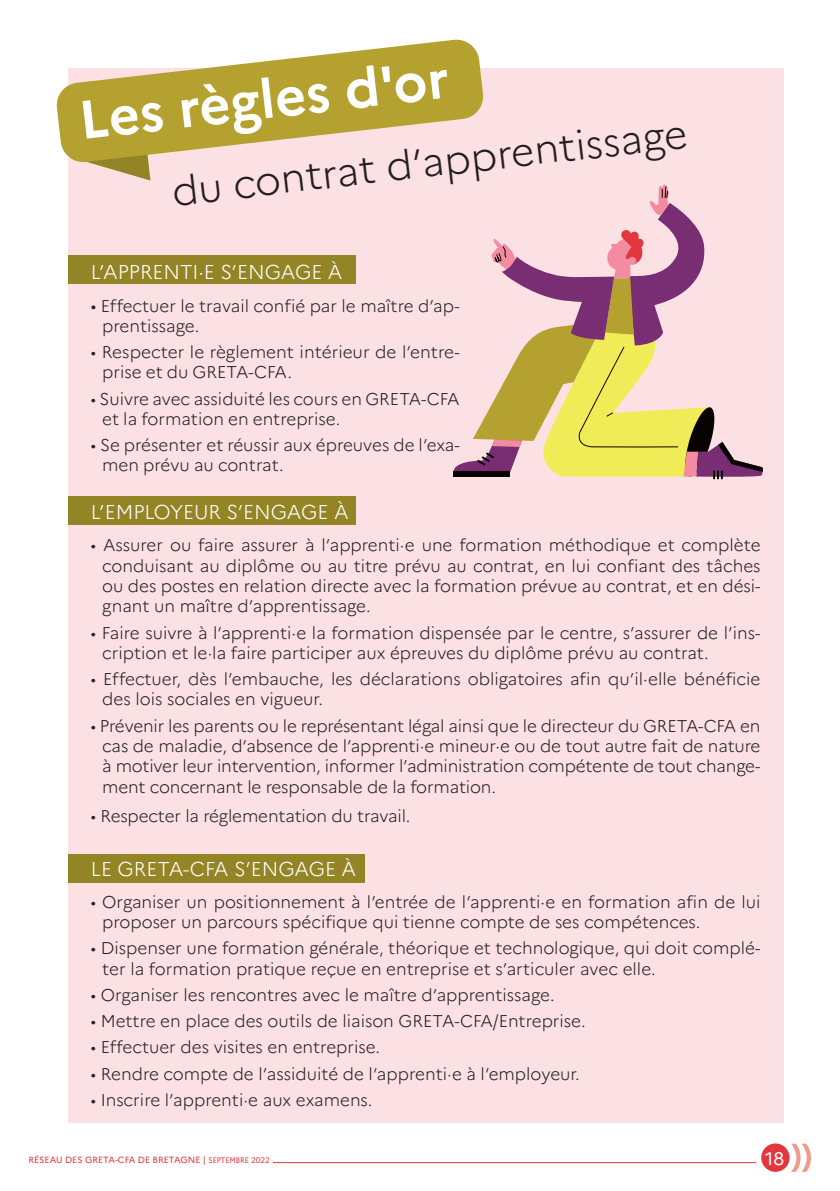
<style>
.page{position:relative;width:840px;height:1191px;background:#fff}
.page>*{position:absolute;margin:0;border:0;box-sizing:border-box;transform-origin:0 0}
.t1{font:700 54px "Marianne";color:#fff}
.t2{font:300 40px "Marianne";color:#231f20}
.t3{font:300 20px "Marianne";color:#fff}
.t4{font:18px "Marianne";color:#fff}
.t5{font:300 17px/20.4px "Marianne";color:#231f20}
.t6{font:9px "Marianne";color:#e1373d}
.s1{font-size:18px}
.s2{font-size:8px}
</style>
<div class="page">
<hr style="left:273px;top:1162px;width:482px;height:1px;background:#e1373d">
<div style="left:760px;top:1143px;width:29px;height:28px;background:#e1373d;border-radius:50%"></div>
<svg style="left:791px;top:1143px;width:19px;height:28px"></svg>
<div style="left:68px;top:68px;width:714px;height:1055px;background:#fce1e4"></div>
<div style="left:68px;top:255px;width:287px;height:28px;background:#938525"></div>
<div style="left:68px;top:496px;width:287px;height:28px;background:#938525"></div>
<div style="left:68px;top:854px;width:296px;height:29px;background:#938525"></div>
<svg style="left:90px;top:163px;width:60px;height:18px"></svg>
<svg style="left:56px;top:39px;width:428px;height:124px;fill:#b5a130"></svg>
<svg style="left:453px;top:184px;width:310px;height:295px"></svg>
<p class="t1" style="left:75px;top:89px;width:373px;rotate:-7deg">Les règles d'or</p>
<p class="t2" style="left:169px;top:169px;width:519px;rotate:-7deg">du contrat d’apprentissage</p>
<p class="t3" style="left:91px;top:259px;width:253px">L’APPRENTI·E S’ENGAGE À</p>
<p class="t5" style="left:102px;top:295px;width:359px;text-indent:-11px"><span class="s1">•</span> Effectuer le travail confié par le maître d’ap&shy;prentissage.</p>
<p class="t5" style="left:102px;top:342px;width:359px;text-indent:-11px">• Respecter le règlement intérieur de l’entre&shy;prise et du GRETA-CFA.</p>
<p class="t5" style="left:102px;top:388px;width:359px;text-indent:-11px">• Suivre avec assiduité les cours en GRETA-CFA et la formation en entreprise.</p>
<p class="t5" style="left:102px;top:435px;width:359px;text-indent:-11px">• Se présenter et réussir aux épreuves de l’exa&shy;men prévu au contrat.</p>
<p class="t3" style="left:91px;top:500px;width:259px">L’EMPLOYEUR S’ENGAGE À</p>
<p class="t5" style="left:102px;top:535px;width:659px;text-align:justify;text-indent:-11px">• Assurer ou faire assurer à l’apprenti·e une formation méthodique et complète conduisant au diplôme ou au titre prévu au contrat, en lui confiant des tâches ou des postes en relation directe avec la formation prévue au contrat, et en dési&shy;gnant un maître d’apprentissage.</p>
<p class="t5" style="left:102px;top:622px;width:659px;text-indent:-11px">• Faire suivre à l’apprenti·e la formation dispensée par le centre, s’assurer de l’ins&shy;cription et le·la faire participer aux épreuves du diplôme prévu au contrat.</p>
<p class="t5" style="left:102px;top:668px;width:659px;text-indent:-11px">• Effectuer, dès l’embauche, les déclarations obligatoires afin qu’il·elle bénéficie des lois sociales en vigueur.</p>
<p class="t5" style="left:102px;top:715px;width:659px;text-align:justify;text-indent:-11px">• Prévenir les parents ou le représentant légal ainsi que le directeur du GRETA-CFA en cas de maladie, d’absence de l’apprenti·e mineur·e ou de tout autre fait de nature à motiver leur intervention, informer l’administration compétente de tout change&shy;ment concernant le responsable de la formation.</p>
<p class="t5" style="left:91px;top:806px;width:321px">• Respecter la réglementation du travail.</p>
<p class="t3" style="left:91px;top:856px;width:267px">LE GRETA-CFA S’ENGAGE À</p>
<p class="t5" style="left:102px;top:891px;width:659px;text-indent:-11px">• Organiser un positionnement à l’entrée de l’apprenti·e en formation afin de lui proposer un parcours spécifique qui tienne compte de ses compétences.</p>
<p class="t5" style="left:102px;top:938px;width:659px;text-indent:-11px">• Dispenser une formation générale, théorique et technologique, qui doit complé&shy;ter la formation pratique reçue en entreprise et s’articuler avec elle.</p>
<p class="t5" style="left:91px;top:984px;width:465px">• Organiser les rencontres avec le maître d’apprentissage.</p>
<p class="t5" style="left:91px;top:1010px;width:496px">• Mettre en place des outils de liaison GRETA-CFA/Entreprise.</p>
<p class="t5" style="left:91px;top:1036px;width:290px">• Effectuer des visites en entreprise.</p>
<p class="t5" style="left:91px;top:1064px;width:490px">• Rendre compte de l’assiduité de l’apprenti·e à l’employeur.</p>
<p class="t5" style="left:91px;top:1090px;width:283px">• Inscrire l’apprenti·e aux examens.</p>
<p class="t6" style="left:28px;top:1154px;width:243px">RÉSEAU DES GRETA-CFA DE BRETAGNE | <span class="s2">SEPTEMBRE 2022</span></p>
<p class="t4" style="left:764px;top:1147px;width:20px">18</p>
</div>
